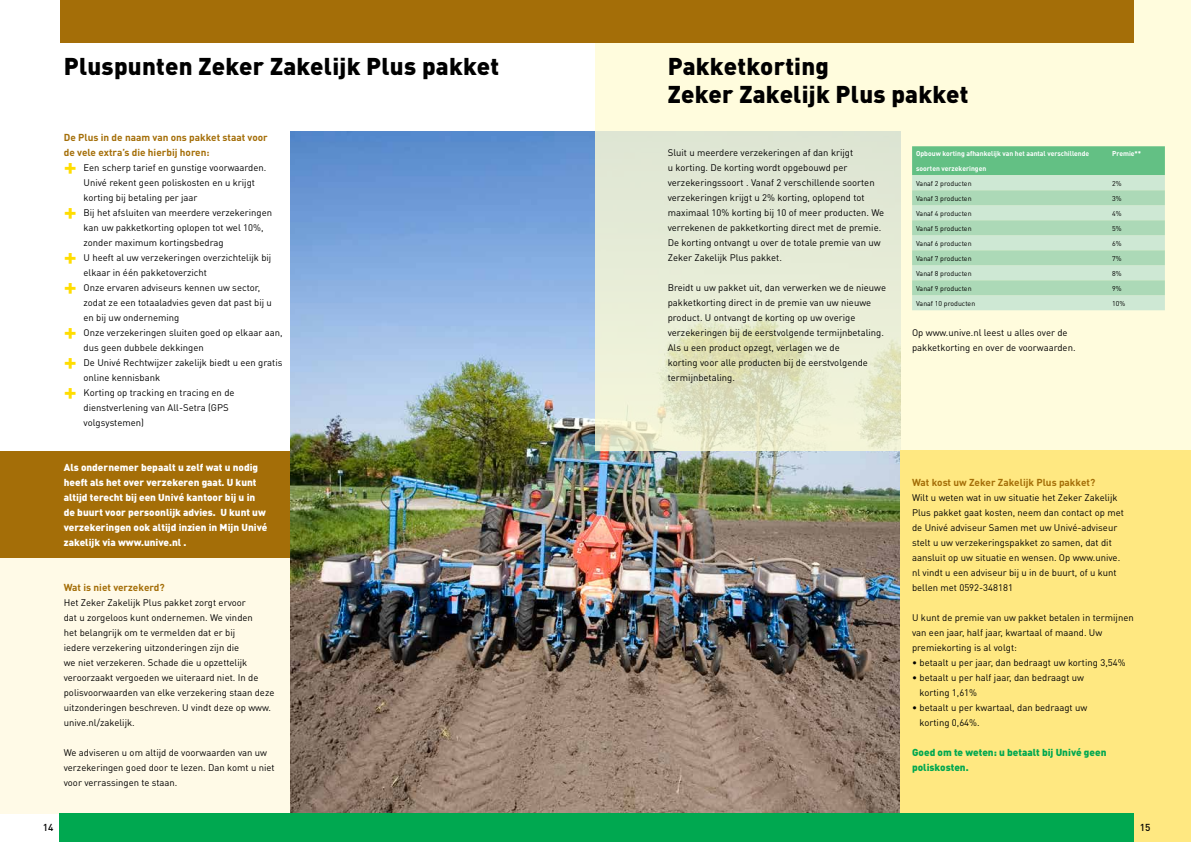
<style>
.page{position:relative;width:1191px;height:842px;background:#fff}
.page>*{position:absolute;margin:0;border:0;box-sizing:border-box;transform-origin:0 0}
.t1{font:900 24px/28px "DIN Pro";letter-spacing:.01em;color:#000}
.t2{font:700 24px "DIN Pro";color:#fd0}
.t3{font:900 10px/15px "DIN Pro";color:#fff}
.t4{font:700 10px/15px "DIN Pro";color:#a46e08}
.t5{font:900 10px/15px "DIN Pro";color:#00a850}
.t6{font:500 10px "DIN Pro";color:#000}
.t7{font:9.5px/15px "DIN Pro";color:#000}
.t8{font:7px "DIN Pro";color:#000}
.t9{font:700 7px/15px "DIN Pro";color:#fff}
</style>
<div class="page">
<div style="left:0;top:451px;width:297px;height:107px;background:#a46e08"></div>
<div style="left:0;top:558px;width:290px;height:256px;background:#fffae7"></div>
<img style="left:291px;top:131px;width:609px;height:683px">
<svg style="left:595px;top:0;width:596px;height:451px;background:#f2f3d7"></svg>
<div style="left:900px;top:451px;width:291px;height:391px;background:#ffe881"></div>
<div style="left:60px;top:814px;width:1073px;height:28px;background:#00a850"></div>
<div style="left:595px;top:0;width:538px;height:43px;background:#a46e08"></div>
<div style="left:60px;top:0;width:535px;height:43px;background:#a46e08"></div>
<svg style="left:912px;top:146px;width:252px;height:164px;background:#afdbbb"></svg>
<h1 class="t1" style="left:64px;top:51px;width:437px">Pluspunten Zeker Zakelijk Plus pakket</h1>
<p class="t4" style="left:64px;top:129px;width:205px">De Plus in de naam van ons pakket staat voor de vele extra’s die hierbij horen:</p>
<h1 class="t2" style="left:64px;top:150px;width:15px">+</h1>
<p class="t7" style="left:84px;top:160px;width:184px">Een scherp tarief en gunstige voorwaarden.<br>Univé rekent geen poliskosten en u krijgt korting bij betaling per jaar</p>
<h1 class="t2" style="left:64px;top:195px;width:15px">+</h1>
<p class="t7" style="left:84px;top:205px;width:190px">Bij het afsluiten van meerdere verzekeringen kan uw pakketkorting oplopen tot wel 10%, zonder maximum kortingsbedrag</p>
<h1 class="t2" style="left:64px;top:240px;width:15px">+</h1>
<p class="t7" style="left:84px;top:250px;width:189px">U heeft al uw verzekeringen overzichtelijk bij elkaar in één pakketoverzicht</p>
<h1 class="t2" style="left:64px;top:270px;width:15px">+</h1>
<p class="t7" style="left:84px;top:280px;width:190px">Onze ervaren adviseurs kennen uw sector, zodat ze een totaaladvies geven dat past bij u en bij uw onderneming</p>
<h1 class="t2" style="left:64px;top:315px;width:15px">+</h1>
<p class="t7" style="left:84px;top:325px;width:200px">Onze verzekeringen sluiten goed op elkaar aan, dus geen dubbele dekkingen</p>
<h1 class="t2" style="left:64px;top:345px;width:15px">+</h1>
<p class="t7" style="left:84px;top:355px;width:200px">De Univé Rechtwijzer zakelijk biedt u een gratis online kennisbank</p>
<h1 class="t2" style="left:64px;top:375px;width:15px">+</h1>
<p class="t7" style="left:84px;top:385px;width:152px">Korting op tracking en tracing en de dienstverlening van All-Setra (GPS volgsystemen)</p>
<p class="t3" style="left:64px;top:459px;width:205px">Als ondernemer bepaalt u zelf wat u nodig heeft als het over verzekeren gaat. U kunt altijd terecht bij een Univé kantoor bij u in de buurt voor persoonlijk advies. U kunt uw verzekeringen ook altijd inzien in Mijn Univé zakelijk via www.unive.nl .</p>
<p class="t4" style="left:64px;top:579px;width:102px">Wat is niet verzekerd?</p>
<p class="t7" style="left:64px;top:595px;width:212px">Het Zeker Zakelijk Plus pakket zorgt ervoor<br>dat u zorgeloos kunt ondernemen. We vinden<br>het belangrijk om te vermelden dat er bij<br>iedere verzekering uitzonderingen zijn die<br>we niet verzekeren. Schade die u opzettelijk veroorzaakt vergoeden we uiteraard niet. In de polisvoorwaarden van elke verzekering staan deze uitzonderingen beschreven. U vindt deze op www. unive.nl/zakelijk.</p>
<p class="t7" style="left:64px;top:745px;width:212px">We adviseren u om altijd de voorwaarden van uw verzekeringen goed door te lezen. Dan komt u niet voor verrassingen te staan.</p>
<h1 class="t1" style="left:668px;top:51px;width:302px">Pakketkorting<br>Zeker Zakelijk Plus pakket</h1>
<p class="t7" style="left:668px;top:145px;width:218px">Sluit u meerdere verzekeringen af dan krijgt<br>u korting. De korting wordt opgebouwd per verzekeringssoort . Vanaf 2 verschillende soorten verzekeringen krijgt u 2% korting, oplopend tot maximaal 10% korting bij 10 of meer producten. We verrekenen de pakketkorting direct met de premie.<br>De korting ontvangt u over de totale premie van uw Zeker Zakelijk Plus pakket.</p>
<p class="t7" style="left:668px;top:280px;width:220px">Breidt u uw pakket uit, dan verwerken we de nieuwe pakketkorting direct in de premie van uw nieuwe product. U ontvangt de korting op uw overige verzekeringen bij de eerstvolgende termijnbetaling.<br>Als u een product opzegt, verlagen we de<br>korting voor alle producten bij de eerstvolgende termijnbetaling.</p>
<p class="t9" style="left:916px;top:146px;width:175px">Opbouw korting afhankelijk van het aantal verschillende soorten verzekeringen</p>
<p class="t9" style="left:1112px;top:146px;width:31px">Premie**</p>
<p class="t8" style="left:916px;top:179px;width:57px">Vanaf 2 producten</p>
<p class="t8" style="left:1112px;top:179px;width:11px">2%</p>
<p class="t8" style="left:916px;top:194px;width:57px">Vanaf 3 producten</p>
<p class="t8" style="left:1112px;top:194px;width:11px">3%</p>
<p class="t8" style="left:916px;top:209px;width:57px">Vanaf 4 producten</p>
<p class="t8" style="left:1112px;top:209px;width:11px">4%</p>
<p class="t8" style="left:916px;top:224px;width:57px">Vanaf 5 producten</p>
<p class="t8" style="left:1112px;top:224px;width:11px">5%</p>
<p class="t8" style="left:916px;top:239px;width:57px">Vanaf 6 producten</p>
<p class="t8" style="left:1112px;top:239px;width:11px">6%</p>
<p class="t8" style="left:916px;top:254px;width:57px">Vanaf 7 producten</p>
<p class="t8" style="left:1112px;top:254px;width:11px">7%</p>
<p class="t8" style="left:916px;top:269px;width:57px">Vanaf 8 producten</p>
<p class="t8" style="left:1112px;top:269px;width:11px">8%</p>
<p class="t8" style="left:916px;top:284px;width:57px">Vanaf 9 producten</p>
<p class="t8" style="left:1112px;top:284px;width:11px">9%</p>
<p class="t8" style="left:916px;top:299px;width:61px">Vanaf 10 producten</p>
<p class="t8" style="left:1112px;top:299px;width:15px">10%</p>
<p class="t7" style="left:912px;top:325px;width:165px">Op www.unive.nl leest u alles over de pakketkorting en over de voorwaarden.</p>
<p class="t4" style="left:912px;top:474px;width:185px">Wat kost uw Zeker Zakelijk Plus pakket?</p>
<p class="t7" style="left:912px;top:490px;width:213px">Wilt u weten wat in uw situatie het Zeker Zakelijk Plus pakket gaat kosten, neem dan contact op met de Univé adviseur Samen met uw Univé-adviseur stelt u uw verzekeringspakket zo samen, dat dit aansluit op uw situatie en wensen. Op www.unive. nl vindt u een adviseur bij u in de buurt, of u kunt bellen met 0592-348181</p>
<p class="t7" style="left:912px;top:610px;width:223px">U kunt de premie van uw pakket betalen in termijnen van een jaar, half jaar, kwartaal of maand. Uw premiekorting is al volgt:</p>
<p class="t7" style="left:912px;top:655px;width:215px">• betaalt u per jaar, dan bedraagt uw korting 3,54%</p>
<p class="t7" style="left:919px;top:670px;width:166px;text-indent:-7px">• betaalt u per half jaar, dan bedraagt uw korting 1,61%</p>
<p class="t7" style="left:919px;top:700px;width:169px;text-indent:-7px">• betaalt u per kwartaal, dan bedraagt uw korting 0,64%.</p>
<p class="t5" style="left:912px;top:744px;width:196px">Goed om te weten: u betaalt bij Univé geen poliskosten.</p>
<p class="t6" style="left:43px;top:821px;width:12px">14</p>
<p class="t6" style="left:1139px;top:821px;width:12px">15</p>
</div>
